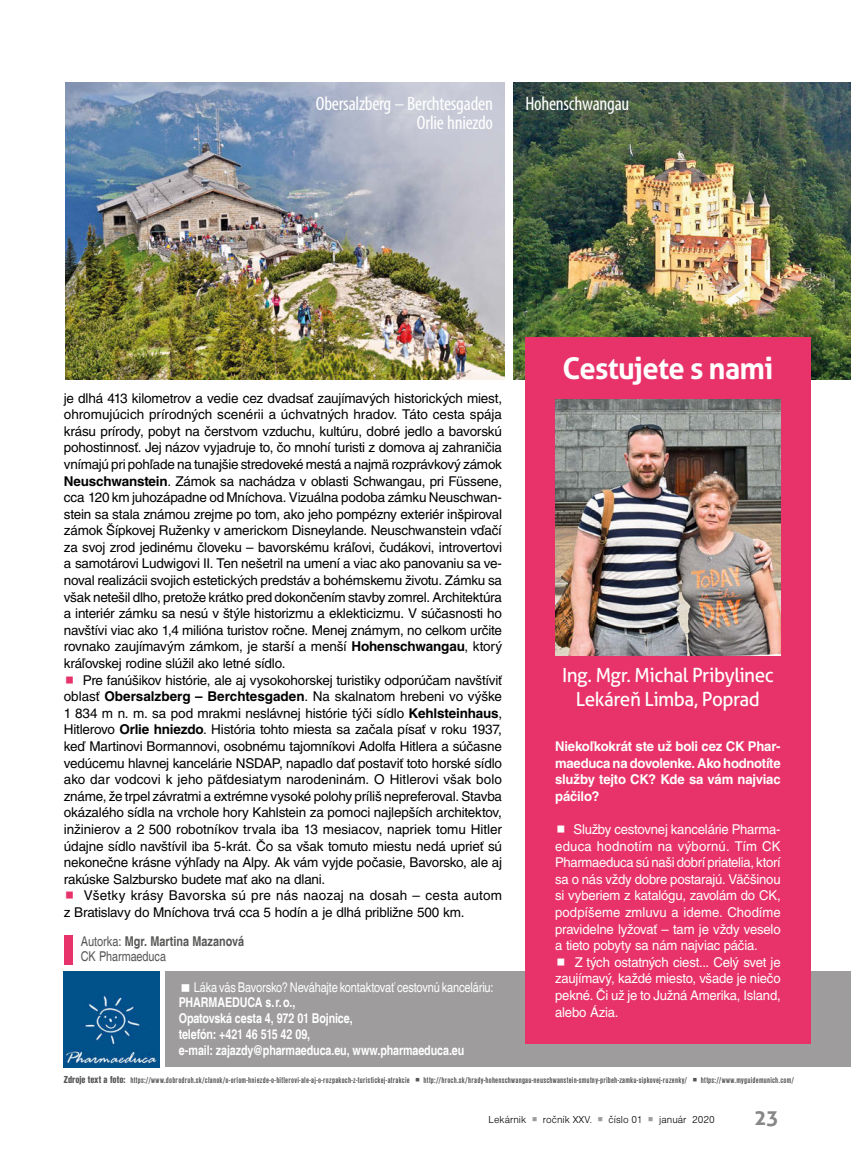
<style>
.page{position:relative;width:851px;height:1149px;background:#fff}
.page>*{position:absolute;margin:0;border:0;box-sizing:border-box;transform-origin:0 0}
.t1{font:700 30px "Aller";letter-spacing:-.02em;color:#fff}
.t2{font:700 21px "Aller";color:#878787}
.t3{font:condensed 19.5px/19.5px "Myriad Pro";letter-spacing:-.015em;color:#fff;text-align:right}
.t4{font:19.5px/24px "Aller";letter-spacing:-.025em;color:#fff;text-align:center}
.t5{font:13.5px/16.6px "Helvetica CE";letter-spacing:-.015em;color:#000;text-align:justify}
.t6{font:13.5px/16.6px "Helvetica CE";letter-spacing:-.015em;color:#fff;text-align:justify}
.t7{font:700 condensed 13.5px/15.8px "Helvetica";letter-spacing:-.01em;color:#fff}
.t8{font:700 13.5px/16.6px "Helvetica CE";letter-spacing:-.02em;color:#fff;text-align:justify}
.t9{font:condensed 13.5px "Helvetica";letter-spacing:-.015em;color:#fff}
.t10{font:condensed 13.5px/15px "Helvetica";letter-spacing:-.005em;color:#575756}
.t11{font:10.5px "Nimbus San DEE Ligh";letter-spacing:.005em;color:#000}
.t12{font:700 condensed 9px "Nimbus San DEE";letter-spacing:.025em;color:#575756}
.s1{font-weight:700}
.s2{font-family:"Nimbus San DEE Blac Cond";font-weight:400;font-stretch:normal;font-size:10.5px}
.s3{color:#9e9c9c}
</style>
<div class="page">
<img style="left:66px;top:82px;width:438px;height:298px">
<img style="left:513px;top:82px;width:337px;height:297px">
<div style="left:166px;top:971px;width:684px;height:95px;background:#9e9c9c"></div>
<img style="left:64px;top:971px;width:95px;height:95px">
<div style="left:525px;top:337px;width:285px;height:706px;background:#e8336a"></div>
<img style="left:555px;top:399px;width:225px;height:256px">
<div style="left:64px;top:934px;width:8px;height:30px;background:#e8336a"></div>
<h3 class="t3" style="left:316px;top:95px;width:178px">Obersalzberg – Berchtesgaden<br>Orlie hniezdo</h3>
<h3 class="t3" style="left:525px;top:95px;width:105px">Hohenschwangau</h3>
<h1 class="t1" style="left:562px;top:350px;width:212px">Cestujete s nami</h1>
<p class="t5" style="left:64px;top:390px;width:440px">je dlhá 413 kilometrov a vedie cez dvadsať zaujímavých historických miest, ohromujúcich prírodných scenérii a úchvatných hradov. Táto cesta spája krásu prírody, pobyt na čerstvom vzduchu, kultúru, dobré jedlo a bavorskú pohostinnosť. Jej názov vyjadruje to, čo mnohí turisti z domova aj zahraničia vnímajú pri pohľade na tunajšie stredoveké mestá a najmä rozprávkový zámok <span class="s1">Neuschwanstein</span>. Zámok sa nachádza v oblasti Schwangau, pri Füssene, cca 120 km juhozápadne od Mníchova. Vizuálna podoba zámku Neuschwan&shy;stein sa stala známou zrejme po tom, ako jeho pompézny exteriér inšpiroval zámok Šípkovej Ruženky v americkom Disneylande. Neuschwanstein vďačí za svoj zrod jedinému človeku – bavorskému kráľovi, čudákovi, introvertovi a samotárovi Ludwigovi II. Ten nešetril na umení a viac ako panovaniu sa ve&shy;noval realizácii svojich estetických predstáv a bohémskemu životu. Zámku sa však netešil dlho, pretože krátko pred dokončením stavby zomrel. Architektúra a interiér zámku sa nesú v štýle historizmu a eklekticizmu. V súčasnosti ho navštívi viac ako 1,4 milióna turistov ročne. Menej známym, no celkom určite rovnako zaujímavým zámkom, je starší a menší <span class="s1">Hohenschwangau</span>, ktorý kráľovskej rodine slúžil ako letné sídlo.</p>
<p class="t5" style="left:64px;top:672px;width:440px;text-indent:19px">Pre fanúšikov histórie, ale aj vysokohorskej turistiky odporúčam navštíviť oblasť <span class="s1">Obersalzberg – Berchtesgaden</span>. Na skalnatom hrebeni vo výške 1 834 m n. m. sa pod mrakmi neslávnej histórie týči sídlo <span class="s1">Kehlsteinhaus</span>, Hitlerovo <span class="s1">Orlie hniezdo</span>. História tohto miesta sa začala písať v roku 1937, keď Martinovi Bormannovi, osobnému tajomníkovi Adolfa Hitlera a súčasne vedúcemu hlavnej kancelárie NSDAP, napadlo dať postaviť toto horské sídlo ako dar vodcovi k jeho päťdesiatym narodeninám. O Hitlerovi však bolo známe, že trpel závratmi a extrémne vysoké polohy príliš nepreferoval. Stavba okázalého sídla na vrchole hory Kahlstein za pomoci najlepších architektov, inžinierov a 2 500 robotníkov trvala iba 13 mesiacov, napriek tomu Hitler údajne sídlo navštívil iba 5-krát. Čo sa však tomuto miestu nedá uprieť sú nekonečne krásne výhľady na Alpy. Ak vám vyjde počasie, Bavorsko, ale aj rakúske Salzbursko budete mať ako na dlani.</p>
<p class="t5" style="left:64px;top:888px;width:439px;text-indent:20px">Všetky krásy Bavorska sú pre nás naozaj na dosah – cesta autom z Bratislavy do Mníchova trvá cca 5 hodín a je dlhá približne 500 km.</p>
<h3 class="t4" style="left:562px;top:662px;width:213px">Ing. Mgr. Michal Pribylinec<br>Lekáreň Limba, Poprad</h3>
<p class="t8" style="left:555px;top:739px;width:227px">Niekoľkokrát ste už boli cez CK Phar&shy;maeduca na dovolenke. Ako hodnotíte služby tejto CK? Kde sa vám najviac páčilo?</p>
<p class="t6" style="left:555px;top:821px;width:227px;text-indent:18px">Služby cestovnej kancelárie Pharma&shy;educa hodnotím na výbornú. Tím CK Pharmaeduca sú naši dobrí priatelia, ktorí sa o nás vždy dobre postarajú. Väčšinou si vyberiem z katalógu, zavolám do CK, podpíšeme zmluvu a ideme. Chodíme pravidelne lyžovať – tam je vždy veselo a tieto pobyty sa nám najviac páčia.</p>
<p class="t6" style="left:555px;top:954px;width:227px;text-indent:20px">Z tých ostatných ciest... Celý svet je zaujímavý, každé miesto, všade je niečo pekné. Či už je to Južná Amerika, Island, alebo Ázia.</p>
<p class="t10" style="left:81px;top:933px;width:165px">Autorka: <span class="s1">Mgr. Martina Mazanová<br></span>CK Pharmaeduca</p>
<p class="t9" style="left:194px;top:978px;width:301px">Láka vás Bavorsko? Neváhajte kontaktovať cestovnú kanceláriu:</p>
<p class="t7" style="left:179px;top:994px;width:287px">PHARMAEDUCA s. r. o.,<br>Opatovská cesta 4, 972 01 Bojnice,<br>telefón: +421 46 515 42 09,<br>e-mail: zajazdy@pharmaeduca.eu, www.pharmaeduca.eu</p>
<p class="t12" style="left:64px;top:1075px;width:731px"><span class="s2">Zdroje text a foto:</span> https://www.dobrodruh.sk/clanok/o-orlom-hniezde-o-hitlerovi-ale-aj-o-rozpakoch-z-turistickej-atrakcie ○ http://hroch.sk/hrady-hohenschwangau-neuschwanstein-smutny-pribeh-zamku-sipkovej-ruzenky/ ○ https://www.myguidemunich.com/</p>
<p class="t11" style="left:488px;top:1115px;width:228px">Lekárnik <span class="s3">○</span> ročník XXV. <span class="s3">○</span> číslo 01 <span class="s3">○</span> január 2020</p>
<h2 class="t2" style="left:754px;top:1105px;width:26px">23</h2>
</div>
